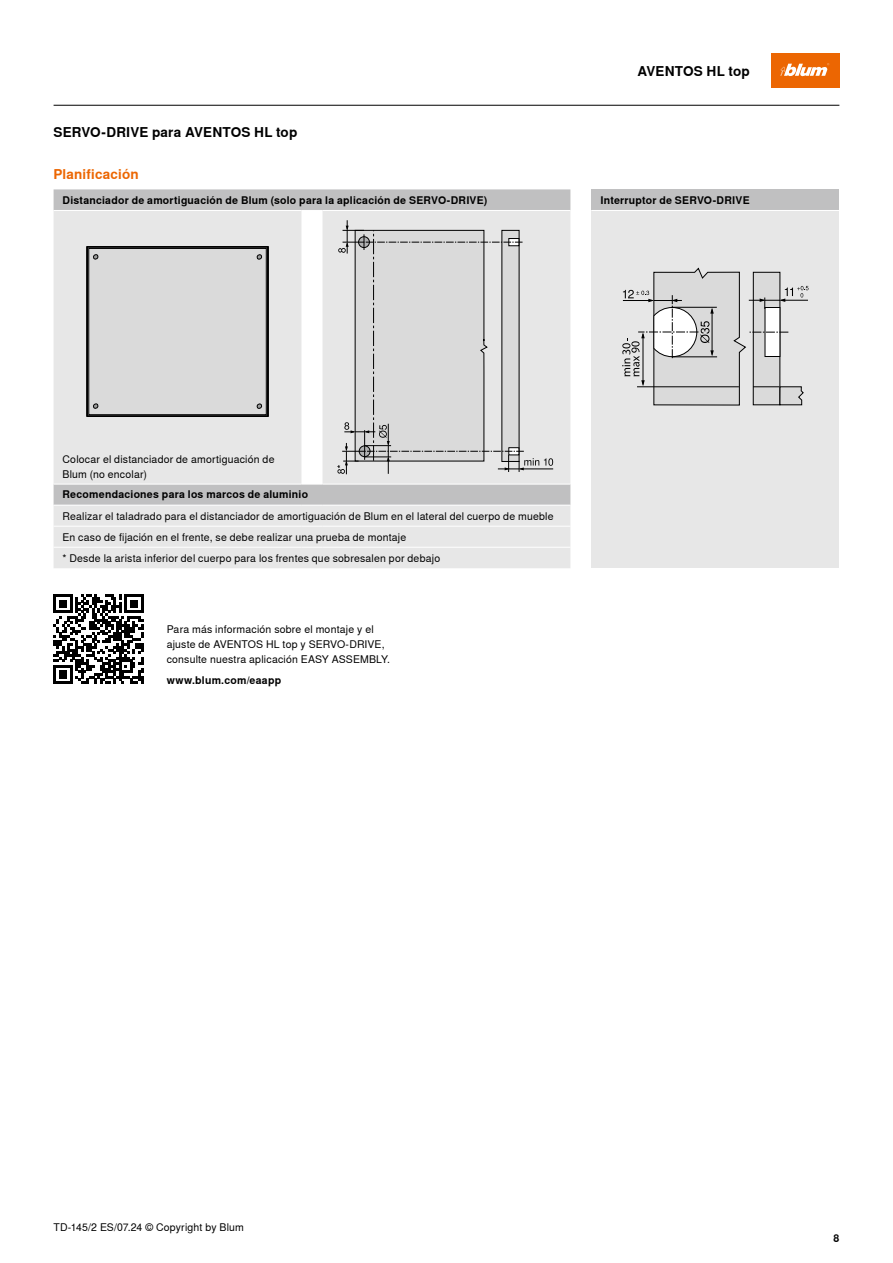
<style>
.page{position:relative;width:893px;height:1263px;background:#fff}
.page>*{position:absolute;margin:0;border:0;box-sizing:border-box;transform-origin:0 0}
._09_Tech_Subhead_Black_Bold{font:700 13.5px "Nimbus Sans Global";letter-spacing:.01em;color:#000}
._09_Tech_Subhead_Orange_Bold{font:700 13.5px "Nimbus Sans Global";letter-spacing:.01em;color:#ec6602}
.TABLE_07_Copy_Black_left{font:10.5px/15px "Nimbus Sans Global";letter-spacing:.02em;color:#000}
._07_QR-Code_Black_Regular{font:10.5px/15px "Nimbus Sans Global";letter-spacing:.015em;color:#000}
.TABLE_07_Head_Black_Bold_left{font:700 10.5px "Nimbus Sans Global";letter-spacing:.02em;color:#000}
._07_Table_Head_Black_Bold_Left{font:700 10.5px "Nimbus Sans Global";letter-spacing:.02em;color:#000}
._07_QR-Code_Black_Regular-2{font:700 10.5px "Nimbus Sans Global";letter-spacing:.025em;color:#000}
</style>
<div class="page">
<div style="left:771px;top:54px;width:68px;height:34px;background:#ec6602"></div>
<svg style="left:780px;top:63px;width:49px;height:13px"></svg>
<div style="left:54px;top:189px;width:516px;height:21px;background:#c0c0c1"></div>
<svg style="left:54px;top:211px;width:516px;height:357px;background:#e2e2e3"></svg>
<hr style="left:54px;top:484px;width:247px;height:1px;background:#fff">
<svg style="left:301px;top:484px;width:22px;height:1px"></svg>
<hr style="left:323px;top:484px;width:247px;height:1px;background:#fff">
<hr style="left:54px;top:505px;width:247px;height:1px;background:#fff">
<svg style="left:301px;top:505px;width:22px;height:1px"></svg>
<hr style="left:323px;top:505px;width:247px;height:1px;background:#fff">
<hr style="left:54px;top:526px;width:247px;height:1px;background:#fff">
<svg style="left:301px;top:526px;width:22px;height:1px"></svg>
<hr style="left:323px;top:526px;width:247px;height:1px;background:#fff">
<hr style="left:54px;top:547px;width:247px;height:1px;background:#fff">
<svg style="left:301px;top:547px;width:22px;height:1px"></svg>
<hr style="left:323px;top:547px;width:247px;height:1px;background:#fff">
<div style="left:89px;top:248px;width:177px;height:167px;background:#dadada"></div>
<div style="left:87px;top:247px;width:181px;height:169px;border:1px solid #000"></div>
<svg style="left:93px;top:254px;width:6px;height:6px"></svg>
<svg style="left:93px;top:403px;width:6px;height:6px"></svg>
<svg style="left:257px;top:254px;width:5px;height:6px"></svg>
<svg style="left:257px;top:403px;width:5px;height:6px"></svg>
<div style="left:591px;top:189px;width:248px;height:21px;background:#c0c0c1"></div>
<div style="left:591px;top:210px;width:248px;height:358px;background:#e7e7e7"></div>
<hr style="left:591px;top:210px;width:248px;height:1px;background:#fff">
<svg style="left:622px;top:267px;width:186px;height:139px"></svg>
<svg style="left:337px;top:220px;width:216px;height:254px;background:#d5d5d5"></svg>
<svg style="left:54px;top:594px;width:89px;height:90px"></svg>
<hr style="left:54px;top:105px;width:785px;height:1px;background:#000">
<p class="_09_Tech_Subhead_Black_Bold" style="left:54px;top:124px;width:245px">SERVO-DRIVE para AVENTOS HL top</p>
<p class="_09_Tech_Subhead_Orange_Bold" style="left:54px;top:166px;width:87px">Planificación</p>
<p class="TABLE_07_Head_Black_Bold_left" style="left:63px;top:194px;width:426px">Distanciador de amortiguación de Blum (solo para la aplicación de SERVO-DRIVE)</p>
<p class="_09_Tech_Subhead_Black_Bold" style="left:637px;top:63px;width:114px">AVENTOS HL top</p>
<p class="_07_Table_Head_Black_Bold_Left" style="left:600px;top:194px;width:151px">Interruptor de SERVO-DRIVE</p>
<p class="TABLE_07_Copy_Black_left" style="left:63px;top:451px;width:213px">Colocar el distanciador de amortiguación de<br>Blum (no encolar)</p>
<p class="TABLE_07_Head_Black_Bold_left" style="left:63px;top:489px;width:247px">Recomendaciones para los marcos de aluminio</p>
<p class="TABLE_07_Copy_Black_left" style="left:63px;top:508px;width:493px">Realizar el taladrado para el distanciador de amortiguación de Blum en el lateral del cuerpo de mueble</p>
<p class="TABLE_07_Copy_Black_left" style="left:63px;top:529px;width:345px">En caso de fijación en el frente, se debe realizar una prueba de montaje</p>
<p class="TABLE_07_Copy_Black_left" style="left:63px;top:550px;width:379px">* Desde la arista inferior del cuerpo para los frentes que sobresalen por debajo</p>
<p class="_07_QR-Code_Black_Regular" style="left:167px;top:622px;width:225px">Para más información sobre el montaje y el ajuste de AVENTOS HL top y SERVO-DRIVE, consulte nuestra aplicación EASY ASSEMBLY.</p>
<p class="_07_QR-Code_Black_Regular-2" style="left:167px;top:674px;width:116px">www.blum.com/eaapp</p>
<p class="_07_QR-Code_Black_Regular" style="left:54px;top:1220px;width:192px">TD-145/2 ES/07.24 © Copyright by Blum</p>
<p class="TABLE_07_Head_Black_Bold_left" style="left:833px;top:1232px;width:7px">8</p>
</div>
